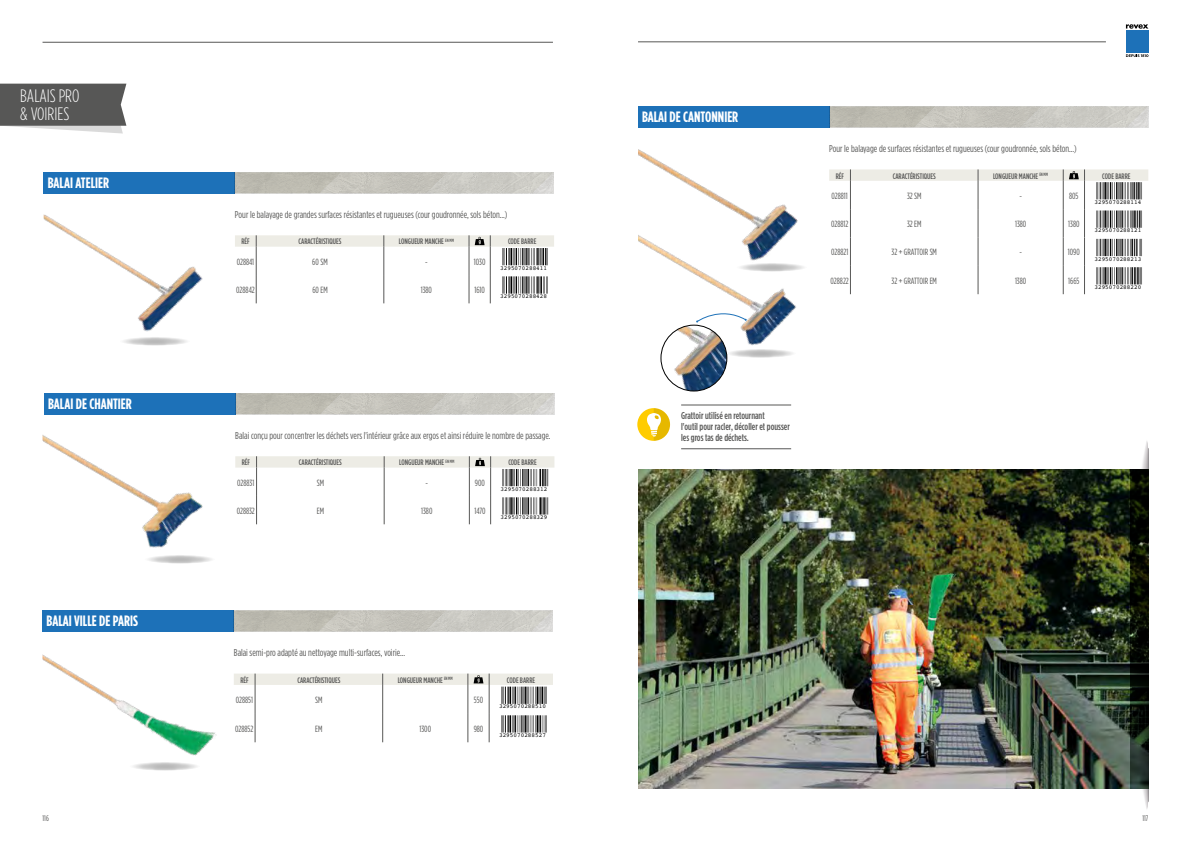
<style>
.page{position:relative;width:1191px;height:842px;background:#fff}
.page>*{position:absolute;margin:0;border:0;box-sizing:border-box;transform-origin:0 0}
.t1{font:300 18px/18px "Gotham Condensed";color:#fff}
.t2{font:700 15px "Gotham Condensed";color:#fff}
.t3{font:10px "Gotham Condensed";color:#575756}
.t4{font:500 10px/11px "Gotham Condensed";color:#575756}
.t5{font:9px "Gotham Condensed";color:#575756}
.t6{font:500 8px "Gotham Condensed";color:#575756}
.t7{font:8px "Gotham Condensed";color:#575756}
.t8{font:6px "Courier";color:#000}
</style>
<div class="page">
<hr style="left:43px;top:42px;width:510px;height:1px;background:#575756">
<hr style="left:638px;top:42px;width:468px;height:1px;background:#575756">
<div style="left:1126px;top:30px;width:22px;height:23px;background:#1d71b8"></div>
<svg style="left:1126px;top:24px;width:22px;height:5px"></svg>
<svg style="left:1126px;top:54px;width:22px;height:3px"></svg>
<img style="left:43px;top:655px;width:174px;height:101px">
<svg style="left:234px;top:674px;width:319px;height:68px"></svg>
<div style="left:43px;top:610px;width:191px;height:21px;background:#1d71b8"></div>
<img style="left:234px;top:610px;width:319px;height:21px">
<img style="left:638px;top:149px;width:160px;height:85px">
<img style="left:638px;top:234px;width:158px;height:114px">
<img style="left:44px;top:214px;width:159px;height:118px">
<svg style="left:235px;top:235px;width:319px;height:68px"></svg>
<div style="left:44px;top:172px;width:191px;height:21px;background:#1d71b8"></div>
<img style="left:235px;top:172px;width:319px;height:21px">
<svg style="left:123px;top:337px;width:64px;height:9px"></svg>
<svg style="left:736px;top:262px;width:68px;height:10px"></svg>
<svg style="left:235px;top:456px;width:319px;height:68px"></svg>
<div style="left:44px;top:393px;width:191px;height:21px;background:#1d71b8"></div>
<img style="left:235px;top:393px;width:319px;height:21px">
<img style="left:43px;top:435px;width:160px;height:113px">
<svg style="left:148px;top:555px;width:64px;height:9px"></svg>
<svg style="left:726px;top:349px;width:67px;height:9px"></svg>
<svg style="left:829px;top:169px;width:319px;height:125px"></svg>
<div style="left:638px;top:106px;width:191px;height:21px;background:#1d71b8"></div>
<img style="left:829px;top:106px;width:319px;height:21px">
<svg style="left:0;top:84px;width:126px;height:50px;background:#727271"></svg>
<img style="left:638px;top:469px;width:492px;height:319px">
<svg style="left:1130px;top:441px;width:19px;height:368px;background:#2d322a"></svg>
<hr style="left:681px;top:405px;width:110px;height:1px;background:#575756">
<hr style="left:681px;top:448px;width:110px;height:1px;background:#575756">
<div style="left:637px;top:408px;width:33px;height:33px;background:#fc0;border-radius:50%"></div>
<svg style="left:647px;top:408px;width:23px;height:33px"></svg>
<svg style="left:133px;top:762px;width:64px;height:9px"></svg>
<img style="left:661px;top:325px;width:66px;height:66px;border-radius:33px">
<div style="left:660px;top:325px;width:67px;height:66px;border:1px solid #000;border-radius:50%"></div>
<svg style="left:696px;top:310px;width:50px;height:13px"></svg>
<h1 class="t1" style="left:20px;top:87px;width:61px">BALAIS PRO &amp; VOIRIES</h1>
<h2 class="t2" style="left:48px;top:174px;width:63px">BALAI ATELIER</h2>
<h2 class="t2" style="left:48px;top:395px;width:85px">BALAI DE CHANTIER</h2>
<h2 class="t2" style="left:47px;top:613px;width:93px">BALAI VILLE DE PARIS</h2>
<p class="t3" style="left:235px;top:209px;width:274px">Pour le balayage de grandes surfaces résistantes et rugueuses (cour goudronnée, sols béton...)</p>
<p class="t6" style="left:241px;top:237px;width:10px">RÉF</p>
<p class="t6" style="left:298px;top:237px;width:44px">CARACTÉRISTIQUES</p>
<p class="t6" style="left:399px;top:237px;width:57px">LONGUEUR MANCHE <sup>EN</sup> <sup>MM</sup></p>
<p class="t6" style="left:508px;top:237px;width:30px">CODE BARRE</p>
<p class="t5" style="left:237px;top:257px;width:19px">028841</p>
<p class="t5" style="left:312px;top:257px;width:17px">60 SM</p>
<p class="t5" style="left:425px;top:257px;width:4px">-</p>
<p class="t5" style="left:474px;top:257px;width:13px">1030</p>
<p class="t8" style="left:500px;top:263px;width:48px">3295070288411</p>
<p class="t5" style="left:236px;top:285px;width:20px">028842</p>
<p class="t5" style="left:312px;top:285px;width:17px">60 EM</p>
<p class="t5" style="left:421px;top:285px;width:13px">1380</p>
<p class="t5" style="left:474px;top:285px;width:12px">1610</p>
<p class="t8" style="left:500px;top:292px;width:48px">3295070288428</p>
<p class="t3" style="left:235px;top:430px;width:317px">Balai conçu pour concentrer les déchets vers l'intérieur grâce aux ergos et ainsi réduire le nombre de passage.</p>
<p class="t6" style="left:242px;top:458px;width:10px">RÉF</p>
<p class="t6" style="left:299px;top:458px;width:44px">CARACTÉRISTIQUES</p>
<p class="t6" style="left:399px;top:458px;width:57px">LONGUEUR MANCHE <sup>EN</sup> <sup>MM</sup></p>
<p class="t6" style="left:508px;top:458px;width:30px">CODE BARRE</p>
<p class="t5" style="left:237px;top:478px;width:19px">028831</p>
<p class="t5" style="left:317px;top:478px;width:9px">SM</p>
<p class="t5" style="left:425px;top:478px;width:4px">-</p>
<p class="t5" style="left:475px;top:478px;width:12px">900</p>
<p class="t8" style="left:500px;top:484px;width:48px">3295070288312</p>
<p class="t5" style="left:237px;top:506px;width:20px">028832</p>
<p class="t5" style="left:317px;top:506px;width:9px">EM</p>
<p class="t5" style="left:421px;top:506px;width:13px">1380</p>
<p class="t5" style="left:474px;top:506px;width:13px">1470</p>
<p class="t8" style="left:500px;top:513px;width:48px">3295070288329</p>
<p class="t3" style="left:234px;top:647px;width:173px">Balai semi-pro adapté au nettoyage multi-surfaces, voirie...</p>
<p class="t6" style="left:240px;top:675px;width:10px">RÉF</p>
<p class="t6" style="left:297px;top:675px;width:44px">CARACTÉRISTIQUES</p>
<p class="t6" style="left:398px;top:675px;width:57px">LONGUEUR MANCHE <sup>EN</sup> <sup>MM</sup></p>
<p class="t6" style="left:507px;top:675px;width:30px">CODE BARRE</p>
<p class="t5" style="left:236px;top:695px;width:19px">028851</p>
<p class="t5" style="left:315px;top:695px;width:9px">SM</p>
<p class="t5" style="left:474px;top:695px;width:11px">550</p>
<p class="t8" style="left:499px;top:702px;width:48px">3295070288510</p>
<p class="t5" style="left:235px;top:724px;width:20px">028852</p>
<p class="t5" style="left:315px;top:724px;width:9px">EM</p>
<p class="t5" style="left:419px;top:724px;width:13px">1300</p>
<p class="t5" style="left:474px;top:724px;width:11px">980</p>
<p class="t8" style="left:499px;top:731px;width:48px">3295070288527</p>
<h2 class="t2" style="left:642px;top:108px;width:98px">BALAI DE CANTONNIER</h2>
<p class="t3" style="left:829px;top:143px;width:249px">Pour le balayage de surfaces résistantes et rugueuses (cour goudronnée, sols béton...)</p>
<p class="t6" style="left:835px;top:171px;width:10px">RÉF</p>
<p class="t6" style="left:892px;top:171px;width:44px">CARACTÉRISTIQUES</p>
<p class="t6" style="left:993px;top:171px;width:57px">LONGUEUR MANCHE <sup>EN</sup> <sup>MM</sup></p>
<p class="t6" style="left:1102px;top:171px;width:30px">CODE BARRE</p>
<p class="t5" style="left:831px;top:191px;width:18px">028811</p>
<p class="t5" style="left:907px;top:191px;width:16px">32 SM</p>
<p class="t5" style="left:1019px;top:191px;width:4px">-</p>
<p class="t5" style="left:1069px;top:191px;width:11px">805</p>
<p class="t8" style="left:1094px;top:197px;width:48px">3295070288114</p>
<p class="t5" style="left:831px;top:219px;width:19px">028812</p>
<p class="t5" style="left:907px;top:219px;width:16px">32 EM</p>
<p class="t5" style="left:1015px;top:219px;width:13px">1380</p>
<p class="t5" style="left:1068px;top:219px;width:13px">1380</p>
<p class="t8" style="left:1094px;top:226px;width:48px">3295070288121</p>
<p class="t5" style="left:831px;top:247px;width:19px">028821</p>
<p class="t5" style="left:891px;top:247px;width:47px">32 + GRATTOIR SM</p>
<p class="t5" style="left:1019px;top:247px;width:4px">-</p>
<p class="t5" style="left:1067px;top:247px;width:13px">1090</p>
<p class="t8" style="left:1094px;top:254px;width:48px">3295070288213</p>
<p class="t5" style="left:830px;top:276px;width:20px">028822</p>
<p class="t5" style="left:891px;top:276px;width:47px">32 + GRATTOIR EM</p>
<p class="t5" style="left:1015px;top:276px;width:13px">1380</p>
<p class="t5" style="left:1068px;top:276px;width:13px">1665</p>
<p class="t8" style="left:1094px;top:282px;width:48px">3295070288220</p>
<p class="t4" style="left:681px;top:410px;width:110px">Grattoir utilisé en retournant<br>l'outil pour racler, décoller et pousser les gros tas de déchets.</p>
<p class="t7" style="left:43px;top:814px;width:8px">116</p>
<p class="t7" style="left:1142px;top:814px;width:7px">117</p>
</div>
